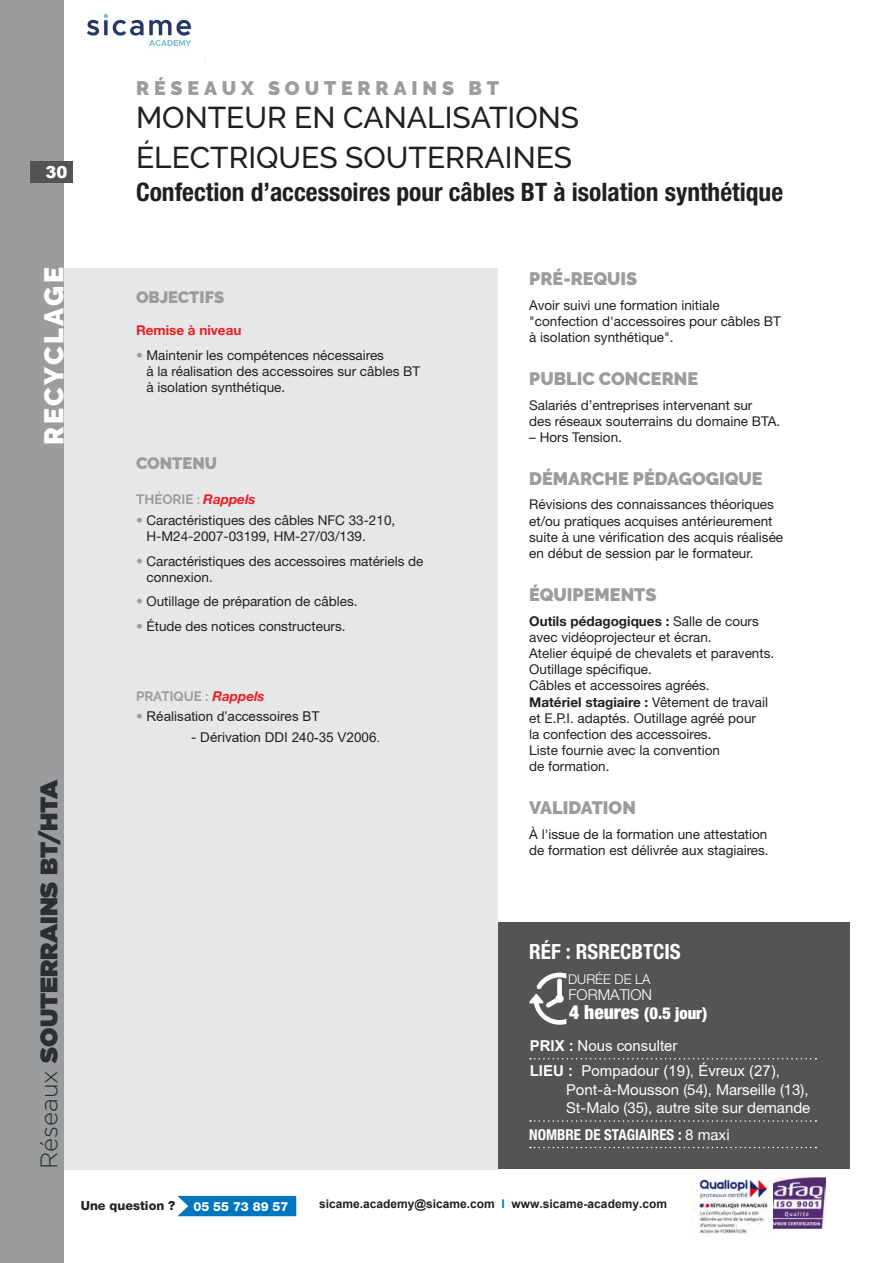
<style>
.page{position:relative;width:893px;height:1263px;background:#fff}
.page>*{position:absolute;margin:0;border:0;box-sizing:border-box;transform-origin:0 0}
.t1{font:500 30px/39.2px "Raleway";color:#231f20}
.t2{font:900 27px "Raleway";letter-spacing:.1em;color:#fff}
.t3{font:700 condensed 25.5px "Helvetica Neue LT Std";color:#231f20}
.t4{font:900 24px "Gotham";color:#2b2f31}
.t5{font:700 condensed 21px "Helvetica Neue LT Std";color:#fff}
.t6{font:900 19.5px "Raleway";letter-spacing:.25em;color:#9a9c9d}
.t7{font:900 18px "Raleway";color:#9a9c9d}
.t8{font:900 16.5px "Raleway";color:#9a9c9d}
.t9{font:900 condensed 16.5px "Helvetica Neue LT Std";color:#fff}
.t10{font:900 16.5px "Arial";color:#fff}
.t11{font:15px/18px "Helvetica Neue LT Std";color:#fff}
.t12{font:15px/24.6px "Arial";color:#fff}
.t13{font:700 condensed 15px "Helvetica Neue LT Std";color:#fff}
.t14{font:300 15px "Helvetica Neue LT Std";color:#fff}
.t15{font:13.5px/16.2px "Helvetica Neue LT Std";color:#231f20}
.t16{font:13.5px "Arial";color:#231f20}
.t17{font:700 13.5px "Raleway";color:#9a9c9d}
.t18{font:700 13.5px "Helvetica Neue LT Std";color:#ed1c24}
.t19{font:300 13.5px "Helvetica Neue LT Std";color:#fff}
.t20{font:800 12.6px "Helvetica Neue LT Std";color:#231f20}
.t21{font:800 12.6px "Helvetica Neue LT Std";color:#fff}
.t22{font:700 12px "Arial";color:#231f20}
.s1{font-weight:300}
.s2{color:#9a9c9d}
.s3{font-family:"Helvetica Neue LT Std";font-style:italic;color:#ed1c24}
.s4{font-family:"Helvetica Neue LT Std";color:#9a9c9d}
.s5{font-family:"Helvetica Neue LT Std"}
.s6{font-weight:700}
.s7{font-size:19.5px}
.s8{font-weight:400;font-stretch:normal}
.s9{color:#0076c0}
</style>
<div class="page">
<div style="left:0;top:0;width:64px;height:1263px;background:#9a9c9d"></div>
<div style="left:30px;top:162px;width:42px;height:21px;background:#545452"></div>
<div style="left:177px;top:1196px;width:119px;height:20px;background:#0076c0"></div>
<div style="left:484px;top:923px;width:366px;height:246px;background:#545452"></div>
<div style="left:64px;top:268px;width:433px;height:901px;background:#e6e7e8"></div>
<svg style="left:530px;top:1058px;width:286px;height:1px"></svg>
<svg style="left:530px;top:1120px;width:286px;height:2px"></svg>
<svg style="left:530px;top:1147px;width:286px;height:1px"></svg>
<svg style="left:529px;top:973px;width:37px;height:52px"></svg>
<img style="left:773px;top:1177px;width:52px;height:52px">
<img style="left:698px;top:1176px;width:73px;height:60px">
<img style="left:87px;top:13px;width:119px;height:47px">
<p class="t10" style="left:45px;top:160px;width:24px">30</p>
<h3 class="t6" style="left:136px;top:77px;width:364px">RÉSEAUX SOUTERRAINS BT</h3>
<h1 class="t1" style="left:136px;top:98px;width:445px">MONTEUR EN CANALISATIONS<br>ÉLECTRIQUES SOUTERRAINES</h1>
<h3 class="t3" style="left:136px;top:183px;width:648px">Confection d’accessoires pour câbles BT à isolation synthétique</h3>
<h2 class="t2" style="left:38px;top:445px;width:180px;rotate:-90deg">RECYCLAGE</h2>
<h3 class="t4" style="left:39px;top:1169px;width:391px;rotate:-90deg"><span class="s1">Réseaux</span> SOUTERRAINS BT/HTA</h3>
<p class="t8" style="left:136px;top:287px;width:90px">OBJECTIFS</p>
<p class="t18" style="left:136px;top:326px;width:107px">Remise à niveau</p>
<p class="t15" style="left:147px;top:348px;width:275px;text-indent:-10px"><span class="s2">•</span> Maintenir les compétences nécessaires<br>à la réalisation des accessoires sur câbles BT à isolation synthétique.</p>
<p class="t8" style="left:136px;top:454px;width:83px">CONTENU</p>
<p class="t17" style="left:136px;top:492px;width:121px">THÉORIE : <span class="s3">Rappels</span></p>
<p class="t15" style="left:147px;top:513px;width:250px;text-indent:-10px"><span class="s2">•</span> Caractéristiques des câbles NFC 33-210,<br>H-M24-2007-03199, HM-27/03/139.</p>
<p class="t15" style="left:147px;top:554px;width:278px;text-indent:-10px"><span class="s2">•</span> Caractéristiques des accessoires matériels de connexion.</p>
<p class="t15" style="left:136px;top:595px;width:223px"><span class="s2">•</span> Outillage de préparation de câbles.</p>
<p class="t15" style="left:136px;top:619px;width:211px"><span class="s2">•</span> Étude des notices constructeurs.</p>
<p class="t17" style="left:136px;top:688px;width:130px">PRATIQUE : <span class="s3">Rappels</span></p>
<p class="t16" style="left:136px;top:707px;width:185px"><span class="s4">•</span> Réalisation d’accessoires BT</p>
<p class="t16" style="left:191px;top:728px;width:190px"><span class="s5">-</span> Dérivation DDI 240-35 V2006.</p>
<h3 class="t7" style="left:529px;top:268px;width:110px">PRÉ-REQUIS</h3>
<p class="t15" style="left:529px;top:298px;width:253px">Avoir suivi une formation initiale "confection d'accessoires pour câbles BT à isolation synthétique".</p>
<h3 class="t7" style="left:529px;top:368px;width:170px">PUBLIC CONCERNE</h3>
<p class="t15" style="left:529px;top:398px;width:252px">Salariés d’entreprises intervenant sur<br>des réseaux souterrains du domaine BTA.</p>
<p class="t15" style="left:529px;top:430px;width:94px">– Hors Tension.</p>
<h3 class="t7" style="left:529px;top:468px;width:235px">DÉMARCHE PÉDAGOGIQUE</h3>
<p class="t15" style="left:529px;top:498px;width:255px">Révisions des connaissances théoriques et/ou pratiques acquises antérieurement suite à une vérification des acquis réalisée en début de session par le formateur.</p>
<h3 class="t7" style="left:529px;top:584px;width:129px">ÉQUIPEMENTS</h3>
<p class="t15" style="left:529px;top:614px;width:246px"><span class="s6">Outils pédagogiques :</span> Salle de cours avec vidéoprojecteur et écran.<br>Atelier équipé de chevalets et paravents.<br>Outillage spécifique.<br>Câbles et accessoires agréés.<br><span class="s6">Matériel stagiaire :</span> Vêtement de travail et E.P.I. adaptés. Outillage agréé pour<br>la confection des accessoires.<br>Liste fournie avec la convention<br>de formation.</p>
<h3 class="t7" style="left:529px;top:797px;width:108px">VALIDATION</h3>
<p class="t15" style="left:529px;top:827px;width:241px">À l'issue de la formation une attestation de formation est délivrée aux stagiaires.</p>
<h3 class="t5" style="left:529px;top:944px;width:153px">RÉF : RSRECBTCIS</h3>
<p class="t19" style="left:568px;top:975px;width:84px">DURÉE DE LA</p>
<p class="t14" style="left:569px;top:989px;width:85px">FORMATION</p>
<p class="t9" style="left:569px;top:1003px;width:140px"><span class="s7">4 heures</span> (0.5 jour)</p>
<p class="t12" style="left:530px;top:1034px;width:252px"><span class="s6">PRIX :</span> Nous consulter<br><span class="s6">LIEU :</span> Pompadour (19), Évreux (27),</p>
<p class="t11" style="left:566px;top:1082px;width:246px">Pont-à-Mousson (54), Marseille (13),<br>St-Malo (35), autre site sur demande</p>
<p class="t13" style="left:529px;top:1129px;width:202px">NOMBRE DE STAGIAIRES : <span class="s8">8 maxi</span></p>
<p class="t20" style="left:81px;top:1198px;width:96px">Une question ?</p>
<p class="t21" style="left:193px;top:1200px;width:96px">05 55 73 89 57</p>
<p class="t22" style="left:319px;top:1195px;width:349px">sicame.academy@sicame.com <span class="s9">I</span> www.sicame-academy.com</p>
</div>
